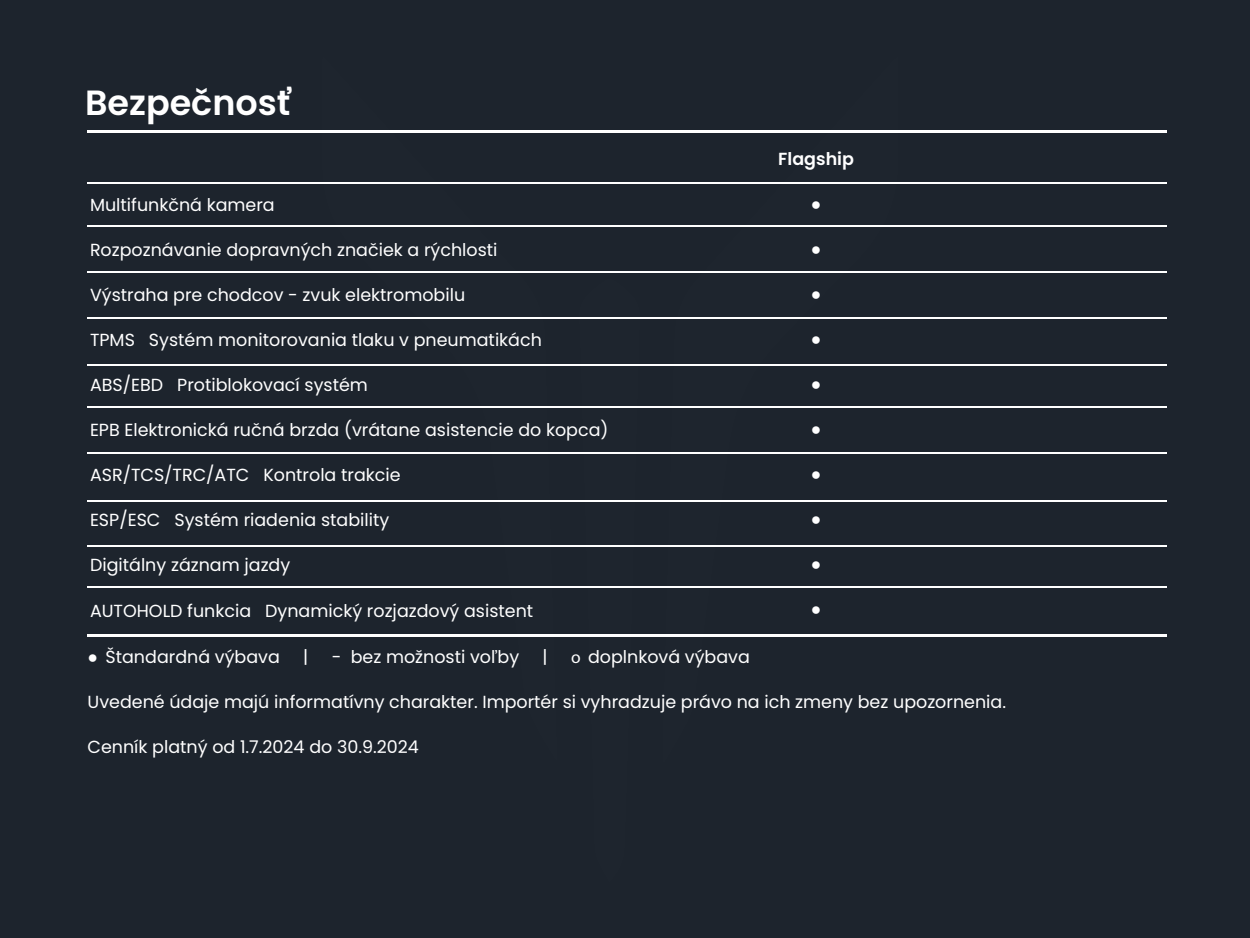
<style>
.page{position:relative;width:1250px;height:938px;background:#1d242d}
.page>*{position:absolute;margin:0;border:0;box-sizing:border-box;transform-origin:0 0}
.t1{font:600 35px "Poppins";color:#fff}
.t2{font:17.5px "Poppins";color:#fff}
.t3{font:17.5px "Arial";color:#fff}
.t4{font:600 17.5px "Poppins";color:#fff}
.s1{font-family:"Arial"}
.s2{font-family:"Myriad Pro"}
</style>
<div class="page">
<svg style="left:662px;top:132px;width:237px;height:505px"></svg>
<svg style="left:321px;top:132px;width:236px;height:505px"></svg>
<svg style="left:579px;top:317px;width:61px;height:320px"></svg>
<hr style="left:87px;top:130px;width:1080px;height:2px;background:#fff">
<hr style="left:87px;top:182px;width:1080px;height:2px;background:#fff">
<hr style="left:87px;top:225px;width:1080px;height:1px;background:#fff">
<hr style="left:87px;top:271px;width:1080px;height:1px;background:#fff">
<hr style="left:87px;top:318px;width:1080px;height:1px;background:#fff">
<hr style="left:87px;top:364px;width:1080px;height:1px;background:#fff">
<hr style="left:87px;top:406px;width:1080px;height:2px;background:#fff">
<hr style="left:87px;top:452px;width:1080px;height:2px;background:#fff">
<hr style="left:88px;top:500px;width:1080px;height:1px;background:#fff">
<hr style="left:88px;top:545px;width:1080px;height:1px;background:#fff">
<hr style="left:88px;top:586px;width:1080px;height:2px;background:#fff">
<hr style="left:87px;top:634px;width:1080px;height:2px;background:#fff">
<h1 class="t1" style="left:85px;top:82px;width:207px">Bezpečnosť</h1>
<p class="t4" style="left:778px;top:149px;width:77px">Flagship</p>
<p class="t3" style="left:811px;top:192px;width:12px">●</p>
<p class="t3" style="left:811px;top:237px;width:12px">●</p>
<p class="t3" style="left:811px;top:282px;width:12px">●</p>
<p class="t3" style="left:811px;top:327px;width:12px">●</p>
<p class="t3" style="left:811px;top:372px;width:12px">●</p>
<p class="t3" style="left:811px;top:417px;width:12px">●</p>
<p class="t3" style="left:811px;top:462px;width:12px">●</p>
<p class="t3" style="left:811px;top:507px;width:12px">●</p>
<p class="t3" style="left:811px;top:552px;width:12px">●</p>
<p class="t3" style="left:811px;top:597px;width:12px">●</p>
<p class="t2" style="left:90px;top:195px;width:186px">Multifunkčná kamera</p>
<p class="t2" style="left:90px;top:240px;width:409px">Rozpoznávanie dopravných značiek a rýchlosti</p>
<p class="t2" style="left:90px;top:285px;width:377px">Výstraha pre chodcov - zvuk elektromobilu</p>
<p class="t2" style="left:90px;top:330px;width:453px">TPMS Systém monitorovania tlaku v pneumatikách</p>
<p class="t2" style="left:90px;top:375px;width:279px">ABS/EBD Protiblokovací systém</p>
<p class="t2" style="left:90px;top:420px;width:520px">EPB Elektronická ručná brzda (vrátane asistencie do kopca)</p>
<p class="t2" style="left:90px;top:465px;width:312px">ASR/TCS/TRC/ATC Kontrola trakcie</p>
<p class="t2" style="left:90px;top:510px;width:301px">ESP/ESC Systém riadenia stability</p>
<p class="t2" style="left:90px;top:555px;width:202px">Digitálny záznam jazdy</p>
<p class="t2" style="left:90px;top:600px;width:445px">AUTOHOLD funkcia Dynamický rozjazdový asistent</p>
<p class="t2" style="left:88px;top:646px;width:194px"><span class="s1">●</span> Štandardná výbava</p>
<p class="t2" style="left:303px;top:646px;width:7px">|</p>
<p class="t2" style="left:332px;top:646px;width:189px">- bez možnosti voľby</p>
<p class="t2" style="left:543px;top:646px;width:7px">|</p>
<p class="t2" style="left:571px;top:646px;width:180px"><span class="s2">о</span> doplnková výbava</p>
<p class="t2" style="left:88px;top:691px;width:920px">Uvedené údaje majú informatívny charakter. Importér si vyhradzuje právo na ich zmeny bez upozornenia.</p>
<p class="t2" style="left:88px;top:736px;width:333px">Cenník platný od 1.7.2024 do 30.9.2024</p>
</div>
